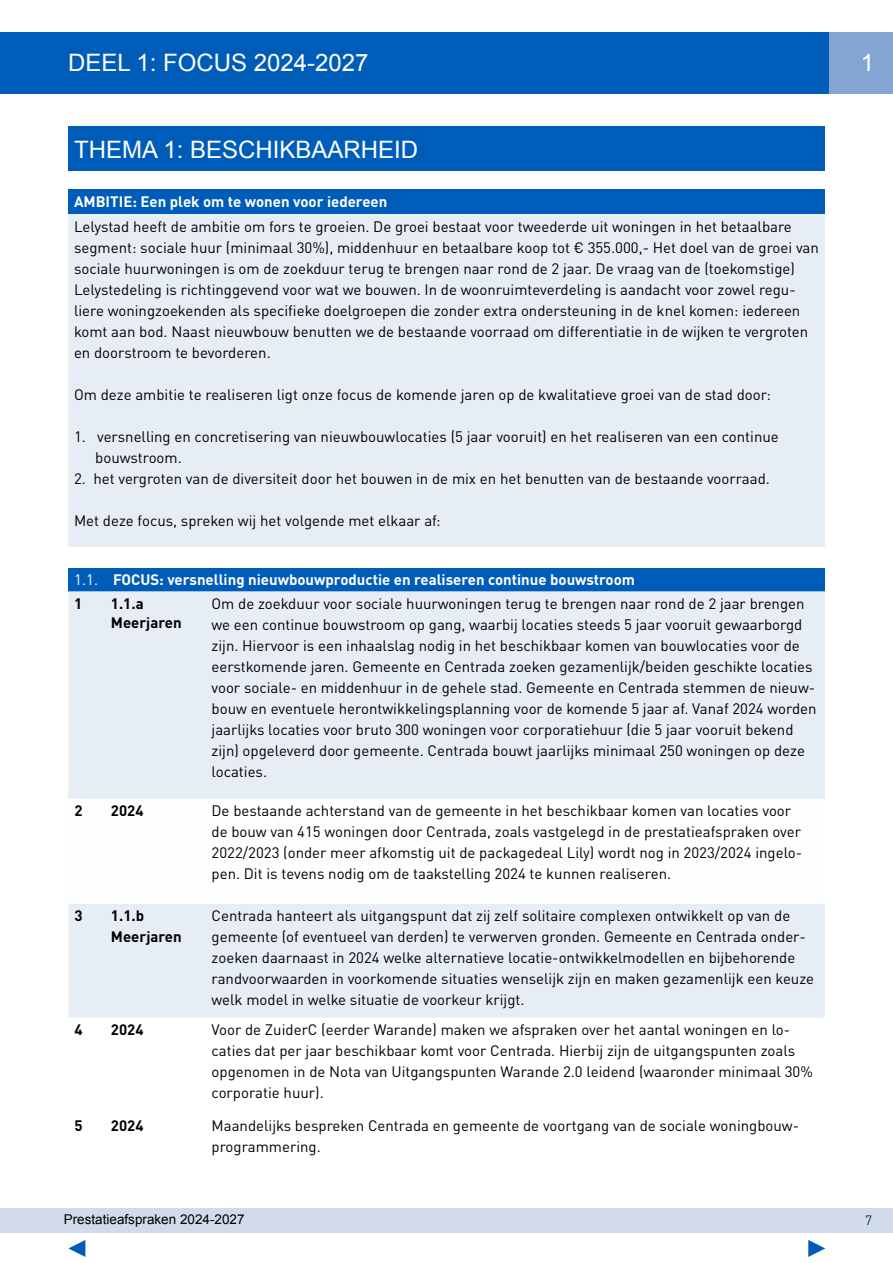
<style>
.page{position:relative;width:893px;height:1263px;background:#fff}
.page>*{position:absolute;margin:0;border:0;box-sizing:border-box;transform-origin:0 0}
.t1{font:24px "Arial";color:#fff}
.t2{font:15px/21px "DIN Pro";color:#000}
.t3{font:700 15px/23.4px "DIN Pro";color:#fff}
.t4{font:700 15px/19.5px "DIN Pro";color:#000}
.t5{font:13.5px "Arial";color:#000}
.t6{font:13.5px "DIN Pro";color:#003865}
.s1{font-weight:400}
.s2{color:#000}
</style>
<div class="page">
<div style="left:0;top:1208px;width:893px;height:24px;background:#d1dbeb"></div>
<div style="left:0;top:32px;width:893px;height:62px;background:#005cb9"></div>
<div style="left:829px;top:32px;width:64px;height:62px;background:#84a4d1"></div>
<svg style="left:68px;top:1240px;width:17px;height:17px"></svg>
<svg style="left:808px;top:1240px;width:17px;height:17px"></svg>
<div style="left:68px;top:190px;width:757px;height:24px;background:#005cb9"></div>
<div style="left:68px;top:214px;width:757px;height:333px;background:#e7edf5"></div>
<div style="left:68px;top:127px;width:757px;height:44px;background:#005cb9"></div>
<div style="left:68px;top:568px;width:757px;height:23px;background:#005cb9"></div>
<div style="left:68px;top:591px;width:757px;height:427px;background:#e7edf5"></div>
<svg style="left:68px;top:799px;width:757px;height:105px"></svg>
<h1 class="t1" style="left:68px;top:47px;width:302px">DEEL 1: FOCUS 2024-2027</h1>
<h1 class="t1" style="left:74px;top:133px;width:346px">THEMA 1: BESCHIKBAARHEID</h1>
<p class="t3" style="left:74px;top:188px;width:315px">AMBITIE: Een plek om te wonen voor iedereen</p>
<p class="t2" style="left:74px;top:214px;width:746px">Lelystad heeft de ambitie om fors te groeien. De groei bestaat voor tweederde uit woningen in het betaalbare segment: sociale huur (minimaal 30%), middenhuur en betaalbare koop tot € 355.000,- Het doel van de groei van sociale huurwoningen is om de zoekduur terug te brengen naar rond de 2 jaar. De vraag van de (toekomstige)<br>Lelystedeling is richtinggevend voor wat we bouwen. In de woonruimteverdeling is aandacht voor zowel regu&shy;liere woningzoekenden als specifieke doelgroepen die zonder extra ondersteuning in de knel komen: iedereen komt aan bod. Naast nieuwbouw benutten we de bestaande voorraad om differentiatie in de wijken te vergroten en doorstroom te bevorderen.</p>
<p class="t2" style="left:74px;top:382px;width:698px">Om deze ambitie te realiseren ligt onze focus de komende jaren op de kwalitatieve groei van de stad door:</p>
<p class="t2" style="left:95px;top:424px;width:685px;text-indent:-21px">1. versnelling en concretisering van nieuwbouwlocaties (5 jaar vooruit) en het realiseren van een continue bouwstroom.</p>
<p class="t2" style="left:74px;top:466px;width:697px">2. het vergroten van de diversiteit door het bouwen in de mix en het benutten van de bestaande voorraad.</p>
<p class="t2" style="left:74px;top:508px;width:368px">Met deze focus, spreken wij het volgende met elkaar af:</p>
<p class="t3" style="left:74px;top:566px;width:562px"><span class="s1">1.1.</span> FOCUS: versnelling nieuwbouwproductie en realiseren continue bouwstroom<br><span class="s2">1</span></p>
<p class="t4" style="left:111px;top:592px;width:72px">1.1.a<br>Meerjaren</p>
<p class="t2" style="left:212px;top:591px;width:606px">Om de zoekduur voor sociale huurwoningen terug te brengen naar rond de 2 jaar brengen we een continue bouwstroom op gang, waarbij locaties steeds 5 jaar vooruit gewaarborgd zijn. Hiervoor is een inhaalslag nodig in het beschikbaar komen van bouwlocaties voor de eerstkomende jaren. Gemeente en Centrada zoeken gezamenlijk/beiden geschikte locaties voor sociale- en middenhuur in de gehele stad. Gemeente en Centrada stemmen de nieuw&shy;bouw en eventuele herontwikkelingsplanning voor de komende 5 jaar af. Vanaf 2024 worden jaarlijks locaties voor bruto 300 woningen voor corporatiehuur (die 5 jaar vooruit bekend zijn) opgeleverd door gemeente. Centrada bouwt jaarlijks minimaal 250 woningen op deze locaties.</p>
<p class="t4" style="left:74px;top:799px;width:10px">2</p>
<p class="t4" style="left:111px;top:799px;width:34px">2024</p>
<p class="t2" style="left:212px;top:799px;width:592px">De bestaande achterstand van de gemeente in het beschikbaar komen van locaties voor de bouw van 415 woningen door Centrada, zoals vastgelegd in de prestatieafspraken over 2022/2023 (onder meer afkomstig uit de packagedeal Lily) wordt nog in 2023/2024 ingelo&shy;pen. Dit is tevens nodig om de taakstelling 2024 te kunnen realiseren.</p>
<p class="t4" style="left:74px;top:904px;width:10px">3</p>
<p class="t4" style="left:111px;top:904px;width:72px;line-height:21px">1.1.b<br>Meerjaren</p>
<p class="t2" style="left:212px;top:904px;width:604px">Centrada hanteert als uitgangspunt dat zij zelf solitaire complexen ontwikkelt op van de gemeente (of eventueel van derden) te verwerven gronden. Gemeente en Centrada onder&shy;zoeken daarnaast in 2024 welke alternatieve locatie-ontwikkelmodellen en bijbehorende randvoorwaarden in voorkomende situaties wenselijk zijn en maken gezamenlijk een keuze welk model in welke situatie de voorkeur krijgt.</p>
<p class="t4" style="left:74px;top:1018px;width:10px">4</p>
<p class="t4" style="left:111px;top:1018px;width:34px">2024</p>
<p class="t2" style="left:212px;top:1018px;width:603px">Voor de ZuiderC (eerder Warande) maken we afspraken over het aantal woningen en lo&shy;caties dat per jaar beschikbaar komt voor Centrada. Hierbij zijn de uitgangspunten zoals opgenomen in de Nota van Uitgangspunten Warande 2.0 leidend (waaronder minimaal 30% corporatie huur).</p>
<p class="t4" style="left:74px;top:1114px;width:10px">5</p>
<p class="t4" style="left:111px;top:1114px;width:34px">2024</p>
<p class="t2" style="left:212px;top:1114px;width:589px">Maandelijks bespreken Centrada en gemeente de voortgang van de sociale woningbouw&shy;programmering.</p>
<p class="t5" style="left:64px;top:1210px;width:182px">Prestatieafspraken 2024-2027</p>
<h1 class="t1" style="left:861px;top:47px;width:15px">1</h1>
<p class="t6" style="left:865px;top:1209px;width:9px">7</p>
</div>
